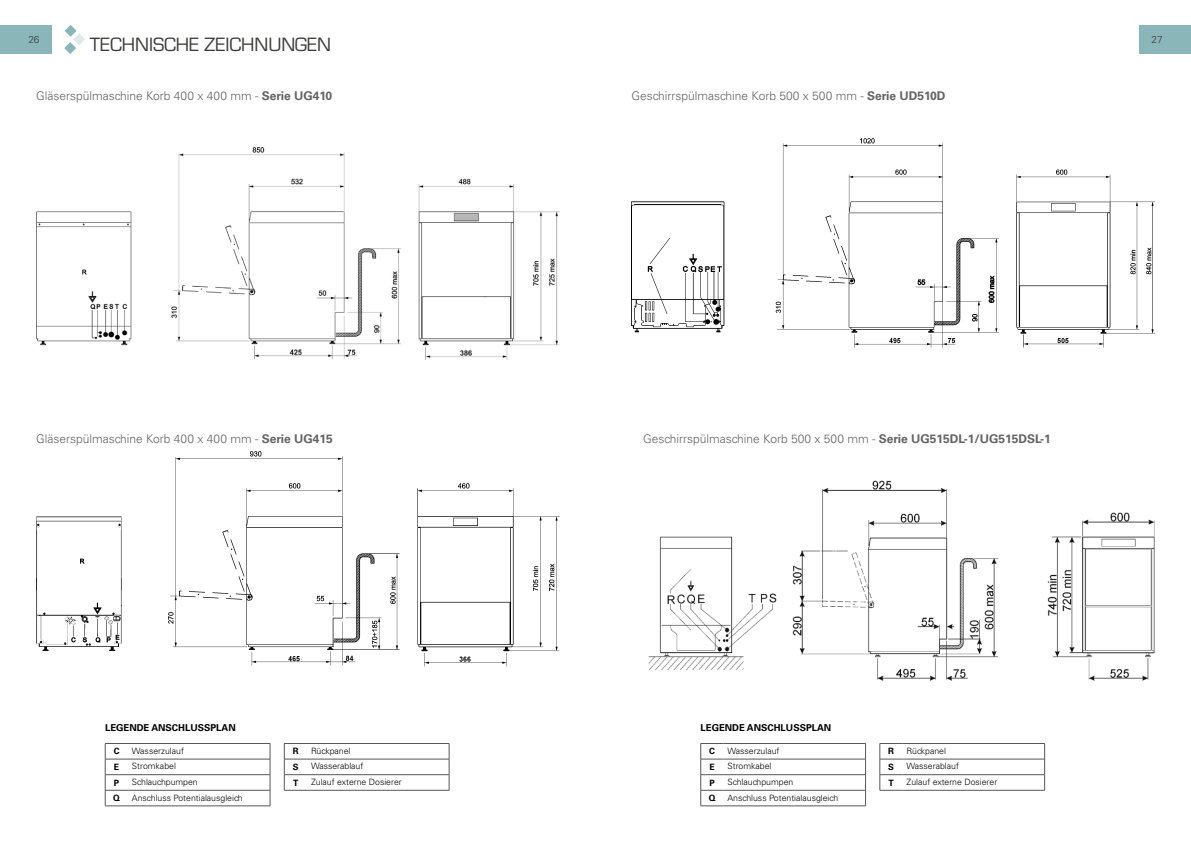
<style>
.page{position:relative;width:1191px;height:842px;background:#fff}
.page>*{position:absolute;margin:0;border:0;box-sizing:border-box;transform-origin:0 0}
.t1{font:20px "Eurostile T";color:#3c3c3b}
.t2{font:300 12px "Univers LT Std";color:#646363}
.t3{font:300 10px "Univers LT Std";color:#3c3c3b}
.t4{font:700 9.5px "Univers";color:#000}
.t5{font:300 8.7px "Univers LT Std";color:#000}
.t6{font:700 8.7px "Univers";color:#000}
.s1{font-family:"Univers";font-weight:700}
</style>
<div class="page">
<hr style="left:723px;top:759px;width:142px;height:1px;background:#575756">
<hr style="left:723px;top:774px;width:142px;height:1px;background:#575756">
<hr style="left:723px;top:743px;width:142px;height:1px;background:#575756">
<hr style="left:723px;top:790px;width:142px;height:1px;background:#575756">
<svg style="left:865px;top:744px;width:1px;height:62px"></svg>
<svg style="left:700px;top:743px;width:23px;height:64px"></svg>
<hr style="left:723px;top:806px;width:142px;height:1px;background:#575756">
<hr style="left:902px;top:774px;width:142px;height:1px;background:#575756">
<hr style="left:902px;top:790px;width:142px;height:1px;background:#575756">
<hr style="left:902px;top:743px;width:142px;height:1px;background:#575756">
<svg style="left:879px;top:743px;width:23px;height:48px"></svg>
<hr style="left:902px;top:759px;width:142px;height:1px;background:#575756">
<svg style="left:1044px;top:744px;width:1px;height:46px"></svg>
<hr style="left:128px;top:759px;width:142px;height:1px;background:#575756">
<hr style="left:128px;top:774px;width:142px;height:1px;background:#575756">
<hr style="left:128px;top:743px;width:142px;height:1px;background:#575756">
<hr style="left:128px;top:790px;width:142px;height:1px;background:#575756">
<svg style="left:270px;top:744px;width:1px;height:62px"></svg>
<svg style="left:105px;top:743px;width:23px;height:64px"></svg>
<hr style="left:128px;top:806px;width:142px;height:1px;background:#575756">
<hr style="left:307px;top:774px;width:142px;height:1px;background:#575756">
<hr style="left:307px;top:790px;width:142px;height:1px;background:#575756">
<hr style="left:307px;top:743px;width:142px;height:1px;background:#575756">
<svg style="left:284px;top:743px;width:23px;height:48px"></svg>
<hr style="left:307px;top:759px;width:142px;height:1px;background:#575756">
<svg style="left:449px;top:744px;width:1px;height:46px"></svg>
<div style="left:0;top:26px;width:51px;height:28px;background:#8ab6ba"></div>
<div style="left:1140px;top:26px;width:51px;height:28px;background:#8ab6ba"></div>
<svg style="left:64px;top:25px;width:21px;height:29px"></svg>
<img style="left:36px;top:147px;width:523px;height:213px">
<img style="left:648px;top:480px;width:507px;height:201px">
<div style="left:646px;top:672px;width:158px;height:16px;background:#fff"></div>
<img style="left:36px;top:452px;width:523px;height:215px">
<img style="left:631px;top:139px;width:524px;height:209px">
<p class="t3" style="left:28px;top:34px;width:13px">26</p>
<p class="t3" style="left:1151px;top:34px;width:13px">27</p>
<h1 class="t1" style="left:90px;top:33px;width:243px">TECHNISCHE ZEICHNUNGEN</h1>
<h2 class="t2" style="left:36px;top:89px;width:297px">Gläserspülmaschine Korb 400 x 400 mm - <span class="s1">Serie UG410</span></h2>
<h2 class="t2" style="left:631px;top:89px;width:315px">Geschirrspülmaschine Korb 500 x 500 mm - <span class="s1">Serie UD510D</span></h2>
<h2 class="t2" style="left:36px;top:432px;width:298px">Gläserspülmaschine Korb 400 x 400 mm - <span class="s1">Serie UG415</span></h2>
<h2 class="t2" style="left:643px;top:432px;width:409px">Geschirrspülmaschine Korb 500 x 500 mm - <span class="s1">Serie UG515DL-1/UG515DSL-1</span></h2>
<p class="t4" style="left:105px;top:722px;width:132px">LEGENDE ANSCHLUSSPLAN</p>
<p class="t4" style="left:700px;top:722px;width:132px">LEGENDE ANSCHLUSSPLAN</p>
<p class="t6" style="left:114px;top:746px;width:7px">C</p>
<p class="t5" style="left:132px;top:745px;width:54px">Wasserzulauf</p>
<p class="t6" style="left:114px;top:762px;width:7px">E</p>
<p class="t5" style="left:132px;top:761px;width:45px">Stromkabel</p>
<p class="t6" style="left:114px;top:777px;width:7px">P</p>
<p class="t5" style="left:132px;top:777px;width:67px">Schlauchpumpen</p>
<p class="t6" style="left:113px;top:793px;width:8px">Q</p>
<p class="t5" style="left:132px;top:792px;width:112px">Anschluss Potentialausgleich</p>
<p class="t6" style="left:293px;top:746px;width:7px">R</p>
<p class="t5" style="left:311px;top:745px;width:41px">Rückpanel</p>
<p class="t6" style="left:293px;top:762px;width:7px">S</p>
<p class="t5" style="left:311px;top:761px;width:54px">Wasserablauf</p>
<p class="t6" style="left:293px;top:777px;width:7px">T</p>
<p class="t5" style="left:311px;top:777px;width:92px">Zulauf externe Dosierer</p>
<p class="t6" style="left:709px;top:746px;width:7px">C</p>
<p class="t5" style="left:727px;top:745px;width:54px">Wasserzulauf</p>
<p class="t6" style="left:709px;top:762px;width:7px">E</p>
<p class="t5" style="left:727px;top:761px;width:45px">Stromkabel</p>
<p class="t6" style="left:709px;top:777px;width:7px">P</p>
<p class="t5" style="left:727px;top:777px;width:67px">Schlauchpumpen</p>
<p class="t6" style="left:708px;top:793px;width:8px">Q</p>
<p class="t5" style="left:727px;top:792px;width:112px">Anschluss Potentialausgleich</p>
<p class="t6" style="left:888px;top:746px;width:7px">R</p>
<p class="t5" style="left:906px;top:745px;width:41px">Rückpanel</p>
<p class="t6" style="left:888px;top:762px;width:7px">S</p>
<p class="t5" style="left:906px;top:761px;width:54px">Wasserablauf</p>
<p class="t6" style="left:888px;top:777px;width:7px">T</p>
<p class="t5" style="left:906px;top:777px;width:92px">Zulauf externe Dosierer</p>
</div>
